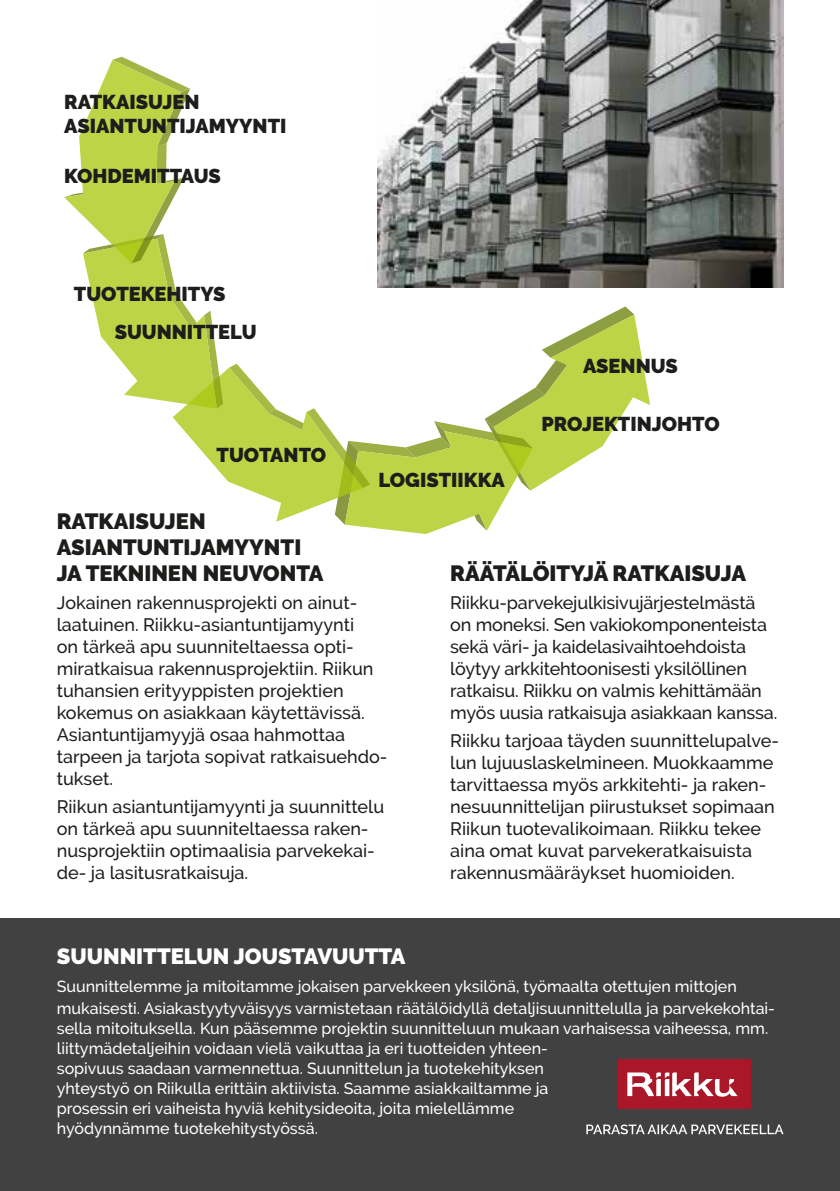
<style>
.page{position:relative;width:840px;height:1191px;background:#fff}
.page>*{position:absolute;margin:0;border:0;box-sizing:border-box;transform-origin:0 0}
.t1{font:900 22px/26px "Raleway";color:#1d1d1b}
.t2{font:900 22px "Raleway";color:#fff}
.t3{font:900 20px/24px "Raleway";color:#1d1d1b}
.t4{font:500 18px/22px "Raleway";color:#1d1d1b}
.t5{font:500 16px/20px "Raleway";color:#fff}
</style>
<div class="page">
<div style="left:0;top:918px;width:839px;height:273px;background:#424142"></div>
<div style="left:617px;top:1059px;width:133px;height:49px;background:#a91729"></div>
<svg style="left:627px;top:1072px;width:110px;height:24px"></svg>
<svg style="left:586px;top:1124px;width:197px;height:10px"></svg>
<svg style="left:64px;top:57px;width:585px;height:477px"></svg>
<img style="left:377px;top:0;width:405px;height:287px">
<p class="t3" style="left:64px;top:90px;width:27px">RATKAISUJEN<br>ASIANTUNTIJAM</p>
<p class="t3" style="left:226px;top:114px;width:26px">YYNTI</p>
<p class="t3" style="left:64px;top:164px;width:158px">KOHDEMITTAUS</p>
<p class="t3" style="left:115px;top:275px;width:143px;line-height:37.6px;text-indent:-41px">TUOTEKEHITYS<br>SUUNNITTELU</p>
<p class="t3" style="left:216px;top:442px;width:111px">TUOTANTO</p>
<p class="t1" style="left:57px;top:508px;width:30px">RATKAISUJEN<br>ASIANTUNTIJAM</p>
<p class="t1" style="left:234px;top:534px;width:29px">YYNTI</p>
<p class="t3" style="left:378px;top:468px;width:128px">LOGISTIIKKA</p>
<p class="t3" style="left:582px;top:354px;width:96px">ASENNUS</p>
<p class="t3" style="left:541px;top:412px;width:180px">PROJEKTINJOHTO</p>
<p class="t1" style="left:57px;top:560px;width:44px">JA TEKNINEN</p>
<p class="t1" style="left:202px;top:560px;width:16px">NEUVONTA</p>
<p class="t4" style="left:57px;top:592px;width:332px">Jokainen rakennusprojekti on ainut&shy;laatuinen. Riikku-asiantuntijamyynti<br>on tärkeä apu suunniteltaessa opti&shy;miratkaisua rakennusprojektiin. Riikun tuhansien erityyppisten projektien kokemus on asiakkaan käytettävissä.<br>Asiantuntijamyyjä osaa hahmottaa tarpeen ja tarjota sopivat ratkaisuehdo&shy;tukset.</p>
<p class="t4" style="left:57px;top:796px;width:329px">Riikun asiantuntijamyynti ja suunnittelu on tärkeä apu suunniteltaessa raken&shy;nusprojektiin optimaalisia parvekekai&shy;de- ja lasitusratkaisuja.</p>
<p class="t1" style="left:450px;top:560px;width:192px">RÄÄTÄLÖITYJÄ RATKAISUJA</p>
<p class="t4" style="left:450px;top:592px;width:328px">Riikku-parvekejulkisivujärjestelmästä on moneksi. Sen vakiokomponenteista sekä väri- ja kaidelasivaihtoehdoista löytyy arkkitehtoonisesti yksilöllinen ratkaisu. Riikku on valmis kehittämään myös uusia ratkaisuja asiakkaan kanssa.</p>
<p class="t4" style="left:450px;top:730px;width:330px">Riikku tarjoaa täyden suunnittelupalve&shy;lun lujuuslaskelmineen. Muokkaamme tarvittaessa myös arkkitehti- ja raken&shy;nesuunnittelijan piirustukset sopimaan Riikun tuotevalikoimaan. Riikku tekee aina omat kuvat parvekeratkaisuista rakennusmääräykset huomioiden.</p>
<p class="t2" style="left:57px;top:943px;width:350px">SUUNNITTELUN JOUSTAVUUTTA</p>
<p class="t5" style="left:57px;top:975px;width:719px;line-height:22px">Suunnittelemme ja mitoitamme jokaisen parvekkeen yksilönä, työmaalta otettujen mittojen mukaisesti. Asiakastyytyväisyys varmistetaan räätälöidyllä detaljisuunnittelulla ja parvekekohtai-</p>
<p class="t5" style="left:57px;top:1018px;width:712px">sella mitoituksella. Kun pääsemme projektin suunnitteluun mukaan varhaisessa vaiheessa, mm. liittymädetaljeihin voidaan vielä vaikuttaa ja eri tuotteiden yhteen-<br>sopivuus saadaan varmennettua. Suunnittelun ja tuotekehityksen<br>yhteystyö on Riikulla erittäin aktiivista. Saamme asiakkailtamme ja<br>prosessin eri vaiheista hyviä kehitysideoita, joita mielellämme<br>hyödynnämme tuotekehitystyössä.</p>
</div>
